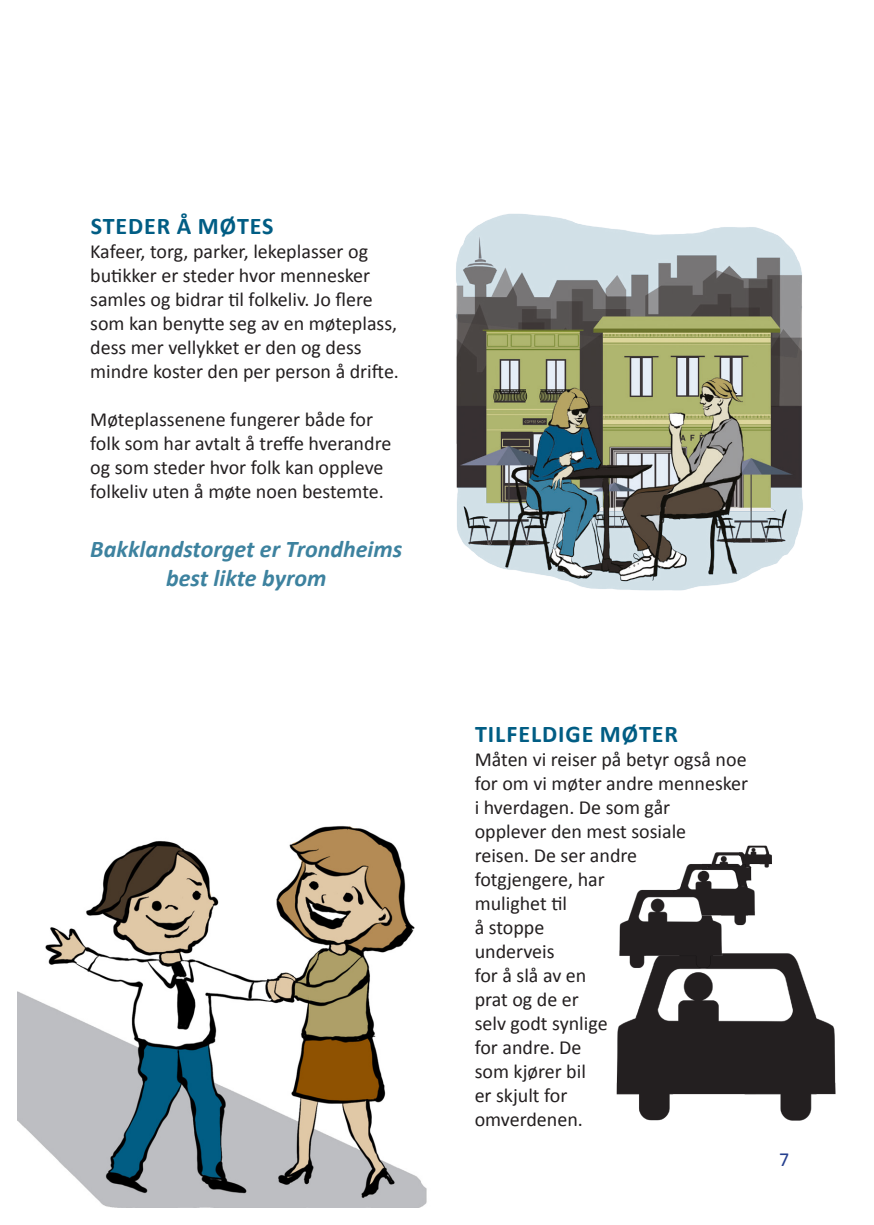
<style>
.page{position:relative;width:874px;height:1225px;background:#fff}
.page>*{position:absolute;margin:0;border:0;box-sizing:border-box;transform-origin:0 0}
.t1{font:italic 700 24px/28.8px "Calibri";color:#3d829f;text-align:center}
.t2{font:700 24px "Calibri";letter-spacing:.04em;color:#015d84}
.t3{font:20px/24px "Calibri";color:#231f20}
.t4{font:20px "Calibri";color:#253f8e}
</style>
<div class="page">
<img style="left:17px;top:826px;width:410px;height:382px">
<img style="left:455px;top:214px;width:348px;height:377px">
<img style="left:616px;top:953px;width:220px;height:168px">
<img style="left:616px;top:889px;width:115px;height:79px">
<img style="left:667px;top:864px;width:35px;height:29px">
<img style="left:702px;top:863px;width:53px;height:66px">
<img style="left:704px;top:852px;width:35px;height:16px">
<img style="left:739px;top:852px;width:16px;height:36px">
<img style="left:743px;top:845px;width:29px;height:23px">
<p class="t2" style="left:91px;top:210px;width:184px">STEDER Å MØTES</p>
<p class="t3" style="left:90px;top:239px;width:310px">Kafeer, torg, parker, lekeplasser og butikker er steder hvor mennesker samles og bidrar til folkeliv. Jo flere som kan benytte seg av en møteplass, dess mer vellykket er den og dess mindre koster den per person å drifte.</p>
<p class="t3" style="left:90px;top:407px;width:302px">Møteplassenene fungerer både for folk som har avtalt å treffe hverandre og som steder hvor folk kan oppleve folkeliv uten å møte noen bestemte.</p>
<p class="t1" style="left:90px;top:535px;width:313px">Bakklandstorget er Trondheims best likte byrom</p>
<p class="t2" style="left:475px;top:718px;width:204px">TILFELDIGE MØTER</p>
<p class="t3" style="left:474px;top:747px;width:275px">Måten vi reiser på betyr også noe for om vi møter andre mennesker i hverdagen. De som går<br>opplever den mest sosiale<br>reisen. De ser andre<br>fotgjengere, har<br>mulighet til<br>å stoppe<br>underveis<br>for å slå av en<br>prat og de er<br>selv godt synlige<br>for andre. De<br>som kjører bil<br>er skjult for<br>omverdenen.</p>
<p class="t4" style="left:778px;top:1147px;width:12px">7</p>
</div>
